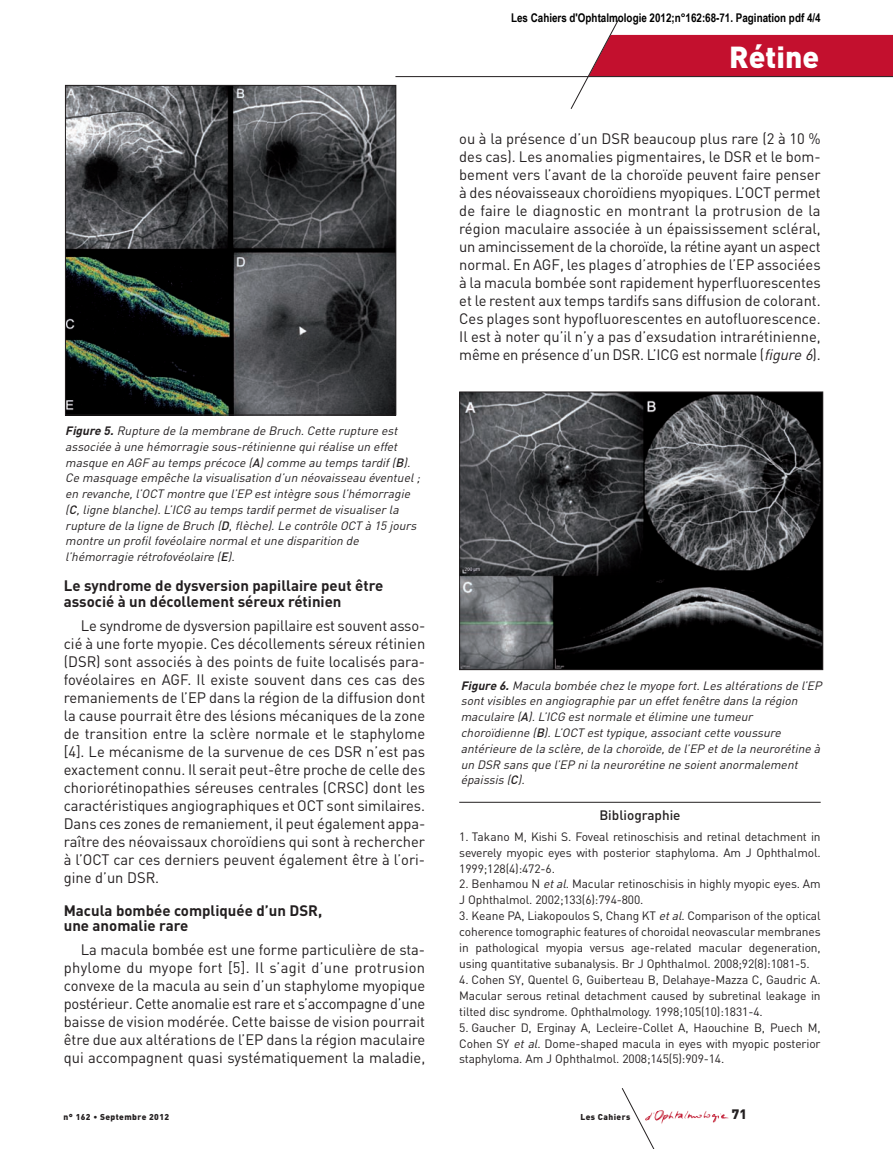
<style>
.page{position:relative;width:893px;height:1149px;background:#fff}
.page>*{position:absolute;margin:0;border:0;box-sizing:border-box;transform-origin:0 0}
.t1{font:900 30px "DIN";color:#fff}
.t2{font:15px/18px "DIN";color:#231f20;text-align:justify}
.t3{font:700 15px/15.8px "DIN";color:#231f20}
.t4{font:500 13.5px "DIN";color:#231f20}
.t5{font:900 13.5px "DIN";color:#231f20}
.t6{font:italic 12px/15.8px "DIN";color:#231f20}
.t7{font:12px/15.9px "DIN";letter-spacing:-.01em;color:#231f20;text-align:justify}
.t8{font:700 12px "Arial Narrow";color:#000}
.t9{font:900 8.4px "DIN";letter-spacing:.05em;color:#231f20}
.s1{font-weight:700}
.s2{font-weight:500}
.s3{font-style:italic}
</style>
<div class="page">
<img style="left:667px;top:1111px;width:62px;height:12px">
<svg style="left:622px;top:1088px;width:45px;height:60px"></svg>
<hr style="left:395px;top:76px;width:498px;height:1px;background:#231f20">
<svg style="left:571px;top:20px;width:322px;height:89px"></svg>
<hr style="left:459px;top:801px;width:362px;height:1px;background:#231f20">
<img style="left:461px;top:393px;width:360px;height:274px">
<div style="left:459px;top:391px;width:364px;height:278px;border:1px solid #231f20"></div>
<img style="left:67px;top:87px;width:327px;height:326px">
<div style="left:65px;top:85px;width:331px;height:330px;border:1px solid #231f20"></div>
<p class="t8" style="left:511px;top:10px;width:311px">Les Cahiers d'Ophtalmologie 2012;n°162:68-71. Pagination pdf 4/4</p>
<p class="t1" style="left:729px;top:46px;width:91px">Rétine</p>
<p class="t6" style="left:65px;top:424px;width:359px"><span class="s1">Figure 5.</span> Rupture de la membrane de Bruch.Cette rupture est associée à une hémorragie sous-rétinienne quiréalise un effet masque en AGF au temps précoce (<span class="s2">A</span>)comme au temps tardif(<span class="s2">B</span>).<br>Ce masquage empêche la visualisation d’un néovaisseau éventuel; en revanche,l’OCT montre que l’EP estintègre sous l’hémorragie (<span class="s2">C</span>,ligne blanche).L’ICG au temps tardifpermetde visualiser la rupture de la ligne de Bruch (<span class="s2">D</span>,flèche).Le contrôle OCT à 15 jours montre un profilfovéolaire normaletune disparition de l’hémorragie rétrofovéolaire (<span class="s2">E</span>).</p>
<p class="t3" style="left:64px;top:579px;width:321px">Le syndrome de dysversion papillaire peut être associé à un décollement séreux rétinien</p>
<p class="t2" style="left:64px;top:617px;width:363px;text-indent:17px">Le syndrome de dysversion papillaire est souvent asso&shy;cié à une forte myopie. Ces décollements séreux rétinien (DSR) sont associés à des points de fuite localisés para&shy;fovéolaires en AGF. Il existe souvent dans ces cas des remaniements de l’EP dans la région de la diffusion dont la cause pourrait être des lésions mécaniques de la zone de transition entre la sclère normale et le staphylome [4]. Le mécanisme de la survenue de ces DSR n’est pas exactement connu. Il serait peut-être proche de celle des choriorétinopathies séreuses centrales (CRSC) dont les caractéristiques angiographiques et OCT sont similaires.<br>Dans ces zones de remaniement, il peut également appa&shy;raître des néovaissaux choroïdiens qui sont à rechercher à l’OCT car ces derniers peuvent également être à l’ori&shy;gine d’un DSR.</p>
<p class="t3" style="left:64px;top:903px;width:260px">Macula bombée compliquée d’un DSR, une anomalie rare</p>
<p class="t2" style="left:64px;top:941px;width:363px;text-indent:17px">La macula bombée est une forme particulière de sta&shy;phylome du myope fort [5]. Il s’agit d’une protrusion convexe de la macula au sein d’un staphylome myopique postérieur<span class="s3">.</span>Cette anomalie est rare et s’accompagne d’une baisse de vision modérée. Cette baisse de vision pourrait être due aux altérations de l’EP dans la région maculaire qui accompagnent quasi systématiquement la maladie,</p>
<p class="t2" style="left:459px;top:131px;width:363px">ou à la présence d’un DSR beaucoup plus rare (2 à 10 % des cas). Les anomalies pigmentaires, le DSR et le bom&shy;bement vers l’avant de la choroïde peuvent faire penser à des néovaisseaux choroïdiens myopiques. L’OCT permet de faire le diagnostic en montrant la protrusion de la région maculaire associée à un épaississement scléral, un amincissement de la choroïde, la rétine ayant un aspect normal. En AGF, les plages d’atrophies de l’EP associées à la macula bombée sont rapidement hyperfluorescentes et le restent aux temps tardifs sans diffusion de colorant.<br>Ces plages sont hypofluorescentes en autofluorescence.<br>Il est à noter qu’il n’y a pas d’exsudation intrarétinienne, même en présence d’un DSR. L’ICG est normale (<span class="s3">figure6</span>).</p>
<p class="t6" style="left:461px;top:678px;width:365px"><span class="s1">Figure 6.</span> Macula bombée chez le myope fort.Les altérations de l’EP sontvisibles en angiographie par un effetfenêtre dans la région maculaire (<span class="s2">A</span>).L’ICG estnormale etélimine une tumeur choroïdienne (<span class="s2">B</span>).L’OCT esttypique,associantcette voussure antérieure de la sclère,de la choroïde,de l’EP etde la neurorétine à un DSR sans que l’EP nila neurorétine ne soientanormalement épaissis (<span class="s2">C</span>).</p>
<p class="t4" style="left:599px;top:809px;width:83px">Bibliographie</p>
<p class="t7" style="left:459px;top:829px;width:363px">1. Takano M, Kishi S. Foveal retinoschisis and retinal detachment in severely myopic eyes with posterior staphyloma. Am J Ophthalmol.<br>1999;128(4):472-6.</p>
<p class="t7" style="left:459px;top:877px;width:363px">2. Benhamou N <span class="s3">etal</span>. Macular retinoschisis in highly myopic eyes. Am<br>J Ophthalmol. 2002;133(6):794-800.</p>
<p class="t7" style="left:459px;top:909px;width:363px">3. Keane PA, Liakopoulos S, Chang KT <span class="s3">etal</span>. Comparison of the optical coherence tomographic features of choroidal neovascular membra nes in pathological myopia versus age-related macular degenera tion, using quantitative subanalysis. Br J Ophthalmol. 2008;92(8):1081-5.</p>
<p class="t7" style="left:459px;top:972px;width:363px">4. Cohen SY, Quentel G, Guiberteau B, Delahaye-Mazza C, Gaudric A.<br>Macular serous retinal detachment caused by subretinal leakage in tilted disc syndrome. Ophthalmology. 1998;105(10):1831-4.</p>
<p class="t7" style="left:459px;top:1020px;width:363px">5. Gaucher D, Erginay A, Lecleire-Collet A, Haouchine B, Puech M, Cohen SY <span class="s3">et al</span>. Dome-shaped macula in eyes with myopic posterior staphyloma. Am J Ophthalmol. 2008;145(5):909-14.</p>
<p class="t9" style="left:64px;top:1113px;width:107px">n° 162 • Septembre 2012</p>
<p class="t9" style="left:580px;top:1113px;width:51px">Les Cahiers</p>
<p class="t5" style="left:732px;top:1108px;width:16px">71</p>
</div>
